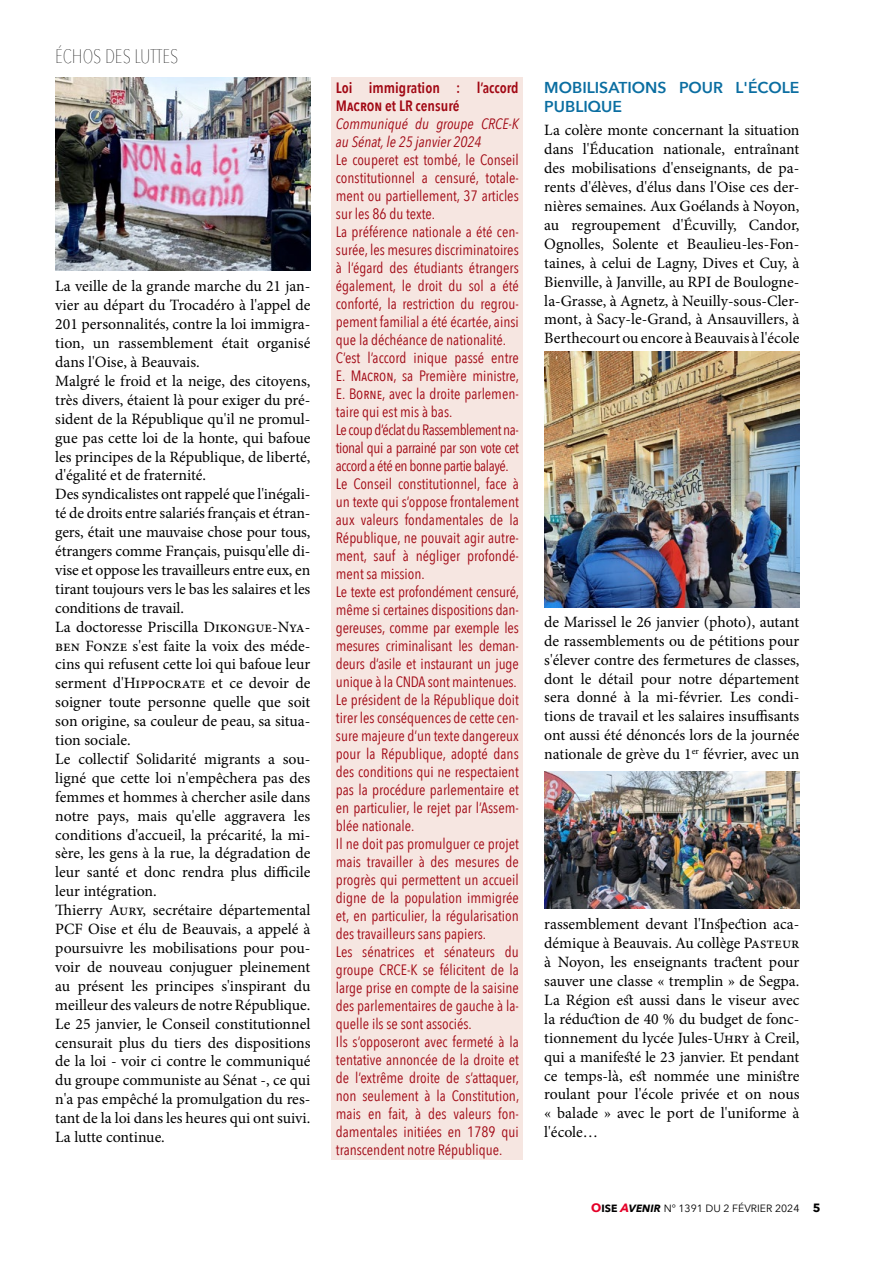
<style>
.page{position:relative;width:893px;height:1263px;background:#fff}
.page>*{position:absolute;margin:0;border:0;box-sizing:border-box;transform-origin:0 0}
.t1{font:200 19.5px "Avenir Next Condensed";color:#000}
.t2{font:15.75px/18.9px "Minion Pro";color:#000;text-align:justify}
.t3{font:600 15.75px/18.9px "Avenir Next";color:#0b6ea1}
.t4{font:15px/18px "Avenir Next Condensed";color:#a10814}
.t5{font:italic 15px/18px "Avenir Next Condensed";color:#a10814}
.t6{font:600 15px/18px "Avenir Next Condensed";color:#a10814}
.t7{font:10.5px "Avenir Next";color:#000}
.s1{font-weight:700;font-size:12px;color:#e40028}
.s2{font-weight:700}
.s3{font-weight:700;font-style:italic;font-size:12px;color:#e40028}
.s4{font-weight:700;font-style:italic}
.s5{font-weight:700;font-size:12px}
</style>
<div class="page">
<img style="left:55px;top:78px;width:255px;height:192px">
<div style="left:332px;top:78px;width:191px;height:38px;background:#f6e6e1"></div>
<div style="left:332px;top:114px;width:191px;height:38px;background:#f6e6e1"></div>
<div style="left:332px;top:150px;width:191px;height:74px;background:#f6e6e1"></div>
<div style="left:332px;top:222px;width:191px;height:128px;background:#f6e6e1"></div>
<div style="left:332px;top:348px;width:191px;height:74px;background:#f6e6e1"></div>
<div style="left:332px;top:420px;width:191px;height:56px;background:#f6e6e1"></div>
<div style="left:332px;top:474px;width:191px;height:110px;background:#f6e6e1"></div>
<div style="left:332px;top:582px;width:191px;height:110px;background:#f6e6e1"></div>
<div style="left:332px;top:690px;width:191px;height:146px;background:#f6e6e1"></div>
<div style="left:332px;top:834px;width:191px;height:110px;background:#f6e6e1"></div>
<div style="left:332px;top:942px;width:191px;height:92px;background:#f6e6e1"></div>
<div style="left:332px;top:1032px;width:191px;height:128px;background:#f6e6e1"></div>
<img style="left:544px;top:352px;width:255px;height:255px">
<img style="left:544px;top:771px;width:255px;height:137px">
<p class="t1" style="left:55px;top:45px;width:124px">ÉCHOS DES LUTTES</p>
<p class="t2" style="left:55px;top:277px;width:257px;text-align:left">La veille de la grande marche du 21 jan&shy;vier au départ du Trocadéro à l'appel de 201 personnalités, contre la loi immigra&shy;tion, un rassemblement était organisé dans l'Oise, à Beauvais.<br>Malgré le froid et la neige, des citoyens, très divers, étaient là pour exiger du pré&shy;sident de la République qu'il ne promul&shy;gue pas cette loi de la honte, qui bafoue les principes de la République, de liberté, d'égalité et de fraternité.<br>Des syndicalistes ont rappelé que l'inégali&shy;té de droits entre salariés français et étran&shy;gers, était une mauvaise chose pour tous, étrangers comme Français, puisqu'elle di&shy;vise et oppose les travailleurs entre eux, en tirant toujours vers le bas les salaires et les conditions de travail.<br>La doctoresse Priscilla Dikongue-Nya&shy;ben Fonze s'est faite la voix des méde&shy;cins qui refusent cette loi qui bafoue leur serment d'Hippocrate et ce devoir de soigner toute personne quelle que soit son origine, sa couleur de peau, sa situa&shy;tion sociale.<br>Le collectif Solidarité migrants a sou&shy;ligné que cette loi n'empêchera pas des femmes et hommes à chercher asile dans notre pays, mais qu'elle aggravera les conditions d'accueil, la précarité, la mi&shy;sère, les gens à la rue, la dégradation de leur santé et donc rendra plus difficile leur intégration.<br>Thierry Aury, secrétaire départemental PCF Oise et élu de Beauvais, a appelé à poursuivre les mobilisations pour pou&shy;voir de nouveau conjuguer pleinement au présent les principes s'inspirant du meilleur des valeurs de notre République.<br>Le 25 janvier, le Conseil constitutionnel censurait plus du tiers des dispositions de la loi - voir ci contre le communiqué du groupe communiste au Sénat -, ce qui n'a pas empêché la promulgation du res&shy;tant de la loi dans les heures qui ont suivi.<br>La lutte continue.</p>
<p class="t6" style="left:336px;top:78px;width:184px">Loi immigration : l’accord<br>Macron et LR censuré</p>
<p class="t5" style="left:336px;top:114px;width:185px">Communiqué du groupe CRCE-K au Sénat, le 25 janvier 2024</p>
<p class="t4" style="left:336px;top:150px;width:185px">Le couperet est tombé, le Conseil constitutionnel a censuré, totale&shy;ment ou partiellement, 37 articles sur les 86 du texte.<br>La préférence nationale a été cen&shy;surée, les mesures discriminatoires à l’égard des étudiants étrangers également, le droit du sol a été conforté, la restriction du regrou&shy;pement familial a été écartée, ainsi que la déchéance de nationalité.<br>C’est l’accord inique passé entre<br>E. Macron, sa Première ministre,<br>E. Borne, avec la droite parlemen&shy;taire qui est mis à bas.<br>Le coup d’éclat du Rassemblement na&shy;tional qui a parrainé par son vote cet accord a été en bonne partie balayé.<br>Le Conseil constitutionnel, face à un texte qui s’oppose frontalement aux valeurs fondamentales de la<br>République, ne pouvait agir autre&shy;ment, sauf à négliger profondé&shy;ment sa mission.<br>Le texte est profondément censuré, même si certaines dispositions dan&shy;gereuses, comme par exemple les mesures criminalisant les deman&shy;deurs d’asile et instaurant un juge unique à la CNDA sont maintenues.<br>Le président de la République doit tirer les conséquences de cette cen&shy;sure majeure d’un texte dangereux pour la République, adopté dans des conditions qui ne respectaient pas la procédure parlementaire et en particulier, le rejet par l’Assem&shy;blée nationale.<br>Il ne doit pas promulguer ce projet mais travailler à des mesures de progrès qui permettent un accueil digne de la population immigrée et, en particulier, la régularisation des travailleurs sans papiers.<br>Les sénatrices et sénateurs du groupe CRCE-K se félicitent de la large prise en compte de la saisine des parlementaires de gauche à la&shy;quelle ils se sont associés.<br>Ils s’opposeront avec fermeté à la tentative annoncée de la droite et de l’extrême droite de s’attaquer, non seulement à la Constitution, mais en fait, à des valeurs fon&shy;damentales initiées en 1789 qui transcendent notre République.</p>
<p class="t3" style="left:544px;top:78px;width:257px">MOBILISATIONS POUR L'ÉCOLE<br>PUBLIQUE</p>
<p class="t2" style="left:544px;top:121px;width:257px">La colère monte concernant la situation dans l'Éducation nationale, entraînant des mobilisations d'enseignants, de pa&shy;rents d'élèves, d'élus dans l'Oise ces der&shy;nières semaines. Aux Goélands à Noyon, au regroupement d'Écuvilly, Candor, Ognolles, Solente et Beaulieu-les-Fon&shy;taines, à celui de Lagny, Dives et Cuy, à Bienville, à Janville, au RPI de Boulogne&shy;la-Grasse, à Agnetz, à Neuilly-sous-Cler&shy;mont, à Sacy-le-Grand, à Ansauvillers, à Berthecourt ou encore à Beauvais à l'école</p>
<p class="t2" style="left:544px;top:612px;width:257px">de Marissel le 26 janvier (photo), autant de rassemblements ou de pétitions pour s'élever contre des fermetures de classes, dont le détail pour notre département sera donné à la mi-février. Les condi&shy;tions de travail et les salaires insuffisants ont aussi été dénoncés lors de la journée nationale de grève du 1<sup>er</sup> février, avec un</p>
<p class="t2" style="left:544px;top:915px;width:257px">rassemblement devant l'Inspection aca&shy;démique à Beauvais. Au collège Pasteur à Noyon, les enseignants tractent pour sauver une classe « tremplin » de Segpa.<br>La Région est aussi dans le viseur avec la réduction de 40 % du budget de fonc&shy;tionnement du lycée Jules-Uhry à Creil, qui a manifesté le 23 janvier. Et pendant ce temps-là, est nommée une ministre roulant pour l'école privée et on nous « balade » avec le port de l'uniforme à l'école…</p>
<p class="t7" style="left:591px;top:1200px;width:231px"><span class="s1">O</span><span class="s2">ISE</span> <span class="s3">A</span><span class="s4">VENIR</span> N° 1391 DU 2 FÉVRIER 2024 <span class="s5">5</span></p>
</div>
